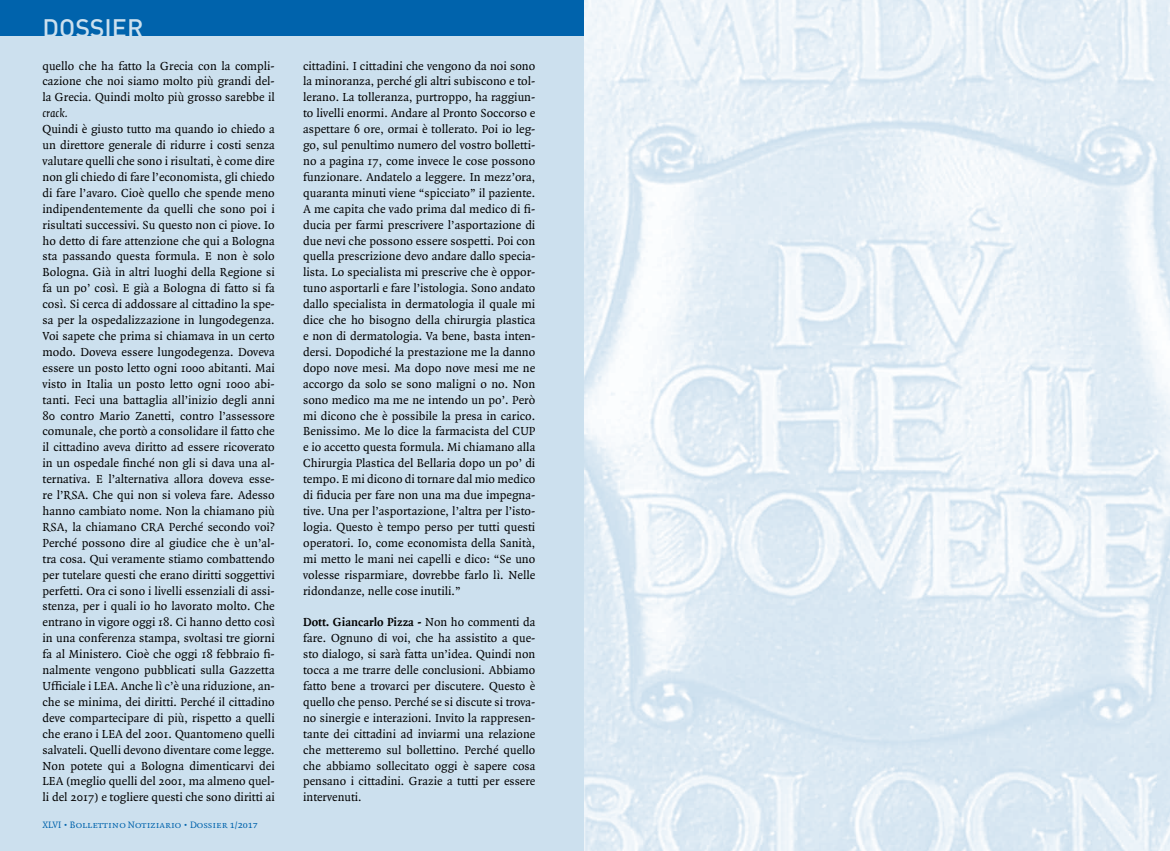
<style>
.page{position:relative;width:1170px;height:851px;background:#fff}
.page>*{position:absolute;margin:0;border:0;box-sizing:border-box;transform-origin:0 0}
.t1{font:500 25px "DIN";color:#cce0ee}
.t2{font:12.5px/15.9px "Quadraat";color:#000;text-align:justify}
.t3{font:italic 12.5px "Quadraat";color:#000}
.t4{font:10px "Quadraat Small Caps";color:#0063ac}
.s1{font-weight:700}
</style>
<div class="page">
<div style="left:0;top:0;width:585px;height:850px;background:#cce0ee"></div>
<div style="left:0;top:0;width:585px;height:35px;background:#0063ac"></div>
<img style="left:585px;top:0;width:584px;height:850px">
<h1 class="t1" style="left:43px;top:12px;width:102px">DOSSIER</h1>
<p class="t2" style="left:43px;top:58px;width:234px">quello che ha fatto la Grecia con la compli&shy;cazione che noi siamo molto più grandi del&shy;la Grecia. Quindi molto più grosso sarebbe il</p>
<p class="t3" style="left:43px;top:107px;width:27px">crack.</p>
<p class="t2" style="left:43px;top:122px;width:234px">Quindi è giusto tutto ma quando io chiedo a un direttore generale di ridurre i costi senza valutare quelli che sono i risultati, è come dire non gli chiedo di fare l’economista, gli chiedo di fare l’avaro. Cioè quello che spende meno indipendentemente da quelli che sono poi i risultati successivi. Su questo non ci piove. Io ho detto di fare attenzione che qui a Bologna sta passando questa formula. E non è solo Bologna. Già in altri luoghi della Regione si fa un po’ così. E già a Bologna di fatto si fa così. Si cerca di addossare al cittadino la spe&shy;sa per la ospedalizzazione in lungodegenza.<br>Voi sapete che prima si chiamava in un certo modo. Doveva essere lungodegenza. Doveva essere un posto letto ogni 1000 abitanti. Mai visto in Italia un posto letto ogni 1000 abi&shy;tanti. Feci una battaglia all’inizio degli anni 80 contro Mario Zanetti, contro l’assessore comunale, che portò a consolidare il fatto che il cittadino aveva diritto ad essere ricoverato in un ospedale finché non gli si dava una al&shy;ternativa. E l’alternativa allora doveva esse&shy;re l’RSA. Che qui non si voleva fare. Adesso hanno cambiato nome. Non la chiamano più RSA, la chiamano CRA Perché secondo voi?<br>Perché possono dire al giudice che è un’al&shy;tra cosa. Qui veramente stiamo combattendo per tutelare questi che erano diritti soggettivi perfetti. Ora ci sono i livelli essenziali di assi&shy;stenza, per i quali io ho lavorato molto. Che entrano in vigore oggi 18. Ci hanno detto così in una conferenza stampa, svoltasi tre giorni fa al Ministero. Cioè che oggi 18 febbraio fi&shy;nalmente vengono pubblicati sulla Gazzetta Ufficiale i LEA. Anche lì c’è una riduzione, an&shy;che se minima, dei diritti. Perché il cittadino deve compartecipare di più, rispetto a quelli che erano i LEA del 2001. Quantomeno quelli salvateli. Quelli devono diventare come legge.<br>Non potete qui a Bologna dimenticarvi dei LEA (meglio quelli del 2001, ma almeno quel&shy;li del 2017) e togliere questi che sono diritti ai</p>
<p class="t4" style="left:43px;top:819px;width:217px">XLVI • Bollettino Notiziario • Dossier 1/2017</p>
<p class="t2" style="left:303px;top:58px;width:234px">cittadini. I cittadini che vengono da noi sono la minoranza, perché gli altri subiscono e tol&shy;lerano. La tolleranza, purtroppo, ha raggiun&shy;to livelli enormi. Andare al Pronto Soccorso e aspettare 6 ore, ormai è tollerato. Poi io leg&shy;go, sul penultimo numero del vostro bolletti&shy;no a pagina 17, come invece le cose possono funzionare. Andatelo a leggere. In mezz’ora, quaranta minuti viene “spicciato” il paziente.<br>A me capita che vado prima dal medico di fi&shy;ducia per farmi prescrivere l’asportazione di due nevi che possono essere sospetti. Poi con quella prescrizione devo andare dallo specia&shy;lista. Lo specialista mi prescrive che è oppor&shy;tuno asportarli e fare l’istologia. Sono andato dallo specialista in dermatologia il quale mi dice che ho bisogno della chirurgia plastica e non di dermatologia. Va bene, basta inten&shy;dersi. Dopodiché la prestazione me la danno dopo nove mesi. Ma dopo nove mesi me ne accorgo da solo se sono maligni o no. Non sono medico ma me ne intendo un po’. Però mi dicono che è possibile la presa in carico.<br>Benissimo. Me lo dice la farmacista del CUP e io accetto questa formula. Mi chiamano alla Chirurgia Plastica del Bellaria dopo un po’ di tempo. E mi dicono di tornare dal mio medico di fiducia per fare non una ma due impegna&shy;tive. Una per l’asportazione, l’altra per l’isto&shy;logia. Questo è tempo perso per tutti questi operatori. Io, come economista della Sanità, mi metto le mani nei capelli e dico: “Se uno volesse risparmiare, dovrebbe farlo lì. Nelle ridondanze, nelle cose inutili.”</p>
<p class="t2" style="left:303px;top:614px;width:234px"><span class="s1">Dott. Giancarlo Pizza -</span> Non ho commenti da fare. Ognuno di voi, che ha assistito a que&shy;sto dialogo, si sarà fatta un’idea. Quindi non tocca a me trarre delle conclusioni. Abbiamo fatto bene a trovarci per discutere. Questo è quello che penso. Perché se si discute si trova&shy;no sinergie e interazioni. Invito la rappresen&shy;tante dei cittadini ad inviarmi una relazione che metteremo sul bollettino. Perché quello che abbiamo sollecitato oggi è sapere cosa pensano i cittadini. Grazie a tutti per essere intervenuti.</p>
</div>
